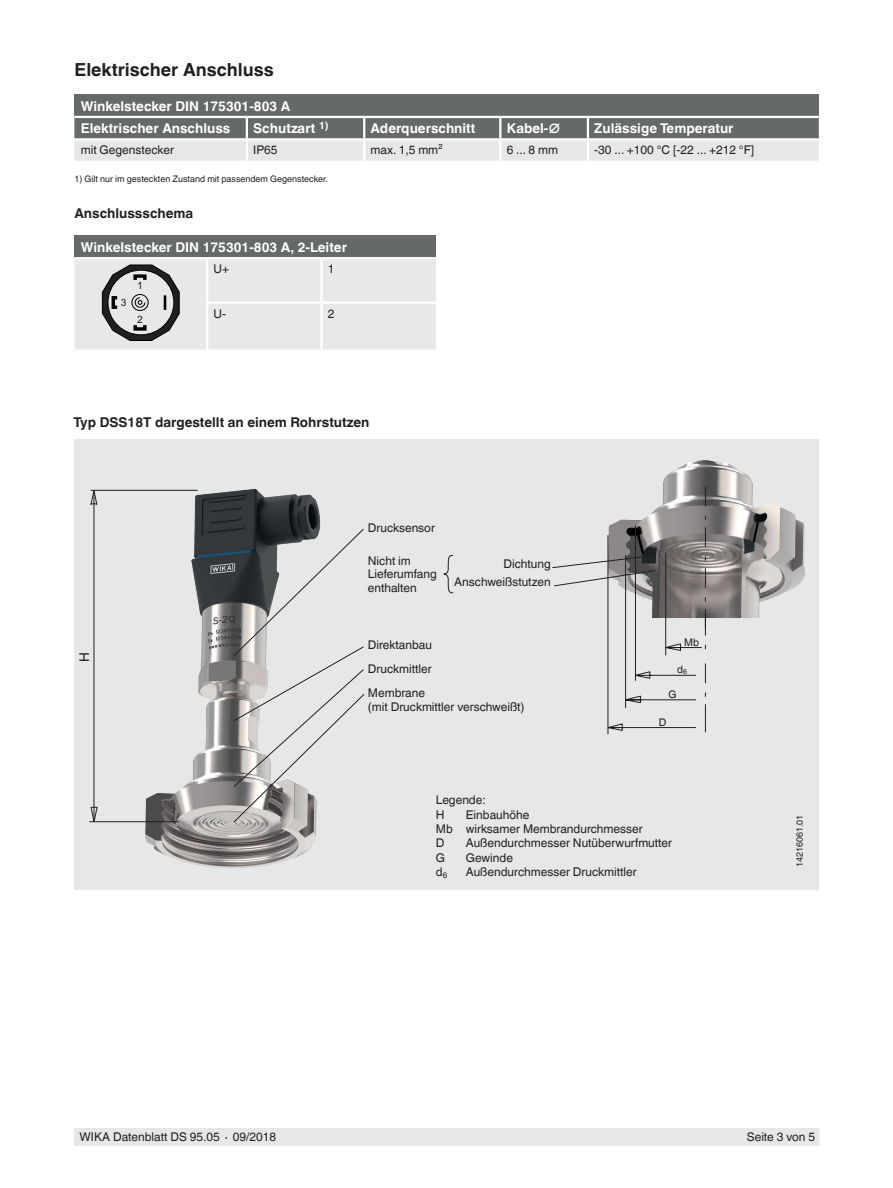
<style>
.page{position:relative;width:893px;height:1188px;background:#fff}
.page>*{position:absolute;margin:0;border:0;box-sizing:border-box;transform-origin:0 0}
.t1{font:700 18px "Helvetica World";color:#231f20}
.t2{font:700 13.5px/22.5px "Helvetica World";color:#fff}
.t3{font:700 13.5px "Helvetica World";color:#231f20}
.t4{font:13.5px "Helvetica World";color:#231f20}
.t5{font:12px/24px "Helvetica World";color:#231f20}
.t6{font:10.5px "Helvetica World";color:#231f20}
.t7{font:10.2px "Arial";color:#231f20}
.t8{font:9px "Helvetica World";color:#231f20}
</style>
<div class="page">
<div style="left:75px;top:1128px;width:744px;height:17px;background:#e6e7e9"></div>
<div style="left:74px;top:439px;width:745px;height:451px;background:#e6e7e9"></div>
<img style="left:664px;top:460px;width:141px;height:158px">
<svg style="left:552px;top:479px;width:154px;height:255px"></svg>
<img style="left:112px;top:488px;width:209px;height:380px">
<svg style="left:443px;top:555px;width:11px;height:38px"></svg>
<svg style="left:233px;top:528px;width:132px;height:295px"></svg>
<hr style="left:94px;top:491px;width:1px;height:330px;background:#231f20">
<svg style="left:90px;top:490px;width:8px;height:15px"></svg>
<svg style="left:90px;top:807px;width:8px;height:14px"></svg>
<hr style="left:89px;top:821px;width:90px;height:1px;background:#231f20">
<hr style="left:91px;top:490px;width:107px;height:1px;background:#231f20">
<div style="left:74px;top:94px;width:745px;height:23px;background:#666969"></div>
<svg style="left:74px;top:118px;width:745px;height:43px;background:#a6a8a9"></svg>
<hr style="left:246px;top:118px;width:2px;height:20px;background:#fff">
<hr style="left:363px;top:118px;width:2px;height:20px;background:#fff">
<hr style="left:499px;top:118px;width:2px;height:20px;background:#fff">
<hr style="left:587px;top:118px;width:2px;height:20px;background:#fff">
<hr style="left:246px;top:141px;width:2px;height:20px;background:#fff">
<hr style="left:363px;top:141px;width:2px;height:20px;background:#fff">
<hr style="left:499px;top:141px;width:2px;height:20px;background:#fff">
<hr style="left:587px;top:141px;width:2px;height:20px;background:#fff">
<hr style="left:74px;top:116px;width:173px;height:2px;background:#fff">
<hr style="left:247px;top:116px;width:117px;height:2px;background:#fff">
<hr style="left:364px;top:116px;width:136px;height:2px;background:#fff">
<hr style="left:500px;top:116px;width:88px;height:2px;background:#fff">
<hr style="left:588px;top:116px;width:231px;height:2px;background:#fff">
<hr style="left:74px;top:138px;width:173px;height:3px;background:#fff">
<hr style="left:247px;top:138px;width:117px;height:3px;background:#fff">
<hr style="left:364px;top:138px;width:136px;height:3px;background:#fff">
<hr style="left:500px;top:138px;width:88px;height:3px;background:#fff">
<hr style="left:588px;top:138px;width:231px;height:3px;background:#fff">
<div style="left:74px;top:236px;width:362px;height:22px;background:#666969"></div>
<hr style="left:74px;top:257px;width:133px;height:2px;background:#fff">
<hr style="left:207px;top:257px;width:115px;height:2px;background:#fff">
<hr style="left:322px;top:257px;width:114px;height:2px;background:#fff">
<svg style="left:74px;top:259px;width:362px;height:91px;background:#dbdddc"></svg>
<h1 class="t1" style="left:74px;top:60px;width:201px">Elektrischer Anschluss</h1>
<p class="t2" style="left:81px;top:95px;width:211px">Winkelstecker DIN 175301-803 A<br>Elektrischer Anschluss</p>
<p class="t2" style="left:253px;top:117px;width:77px">Schutzart <sup>1)</sup></p>
<p class="t2" style="left:371px;top:117px;width:106px">Aderquerschnitt</p>
<p class="t2" style="left:507px;top:117px;width:55px">Kabel-∅</p>
<p class="t2" style="left:594px;top:117px;width:141px">Zulässige Temperatur</p>
<p class="t5" style="left:81px;top:138px;width:95px">mit Gegenstecker</p>
<p class="t5" style="left:253px;top:138px;width:26px">IP65</p>
<p class="t5" style="left:371px;top:138px;width:74px">max. 1,5 mm²</p>
<p class="t5" style="left:507px;top:138px;width:53px">6 ... 8 mm</p>
<p class="t5" style="left:594px;top:138px;width:161px">-30 ... +100 °C [-22 ... +212 °F]</p>
<p class="t8" style="left:74px;top:173px;width:255px">1) Gilt nur im gesteckten Zustand mit passendem Gegenstecker.</p>
<p class="t3" style="left:74px;top:205px;width:120px">Anschlussschema</p>
<p class="t2" style="left:81px;top:236px;width:268px">Winkelstecker DIN 175301-803 A, 2-Leiter</p>
<p class="t7" style="left:137px;top:278px;width:7px">1</p>
<p class="t7" style="left:137px;top:313px;width:7px">2</p>
<p class="t5" style="left:214px;top:257px;width:17px">U+</p>
<p class="t5" style="left:328px;top:257px;width:8px">1</p>
<p class="t5" style="left:214px;top:301px;width:14px">U-</p>
<p class="t5" style="left:328px;top:301px;width:8px">2</p>
<p class="t7" style="left:121px;top:295px;width:7px">3</p>
<p class="t3" style="left:74px;top:415px;width:297px">Typ DSS18T dargestellt an einem Rohrstutzen</p>
<p class="t4" style="left:77px;top:662px;width:11px;rotate:-90deg">H</p>
<p class="t5" style="left:368px;top:516px;width:69px">Drucksensor</p>
<p class="t5" style="left:368px;top:554px;width:71px;line-height:13.5px">Nicht im<br>Lieferumfang enthalten</p>
<p class="t5" style="left:454px;top:555px;width:98px;line-height:18px;text-align:right">Dichtung<br>Anschweißstutzen</p>
<p class="t5" style="left:368px;top:633px;width:66px;text-align:justify">Direktanbau Druckmittler Membrane</p>
<p class="t5" style="left:368px;top:694px;width:158px">(mit Druckmittler verschweißt)</p>
<p class="t6" style="left:684px;top:636px;width:16px">Mb</p>
<p class="t6" style="left:677px;top:663px;width:11px">d<sub>6</sub></p>
<p class="t6" style="left:668px;top:688px;width:10px">G</p>
<p class="t6" style="left:659px;top:716px;width:9px">D</p>
<p class="t5" style="left:436px;top:793px;width:51px;line-height:14.5px">Legende:<br>H</p>
<p class="t5" style="left:436px;top:808px;width:208px;line-height:14.2px;text-indent:30px">Einbauhöhe<br>Mb wirksamer Membrandurchmesser<br>D</p>
<p class="t5" style="left:466px;top:831px;width:208px">Außendurchmesser Nutüberwurfmutter</p>
<p class="t5" style="left:436px;top:846px;width:11px">G</p>
<p class="t5" style="left:466px;top:846px;width:49px">Gewinde</p>
<p class="t5" style="left:436px;top:860px;width:13px">d<sub>6</sub></p>
<p class="t5" style="left:466px;top:860px;width:172px">Außendurchmesser Druckmittler</p>
<p class="t8" style="left:794px;top:867px;width:54px;rotate:-90deg">14216061.01</p>
<p class="t5" style="left:80px;top:1125px;width:198px">WIKA Datenblatt DS 95.05 ∙ 09/2018</p>
<p class="t5" style="left:747px;top:1125px;width:70px">Seite 3 von 5</p>
</div>
